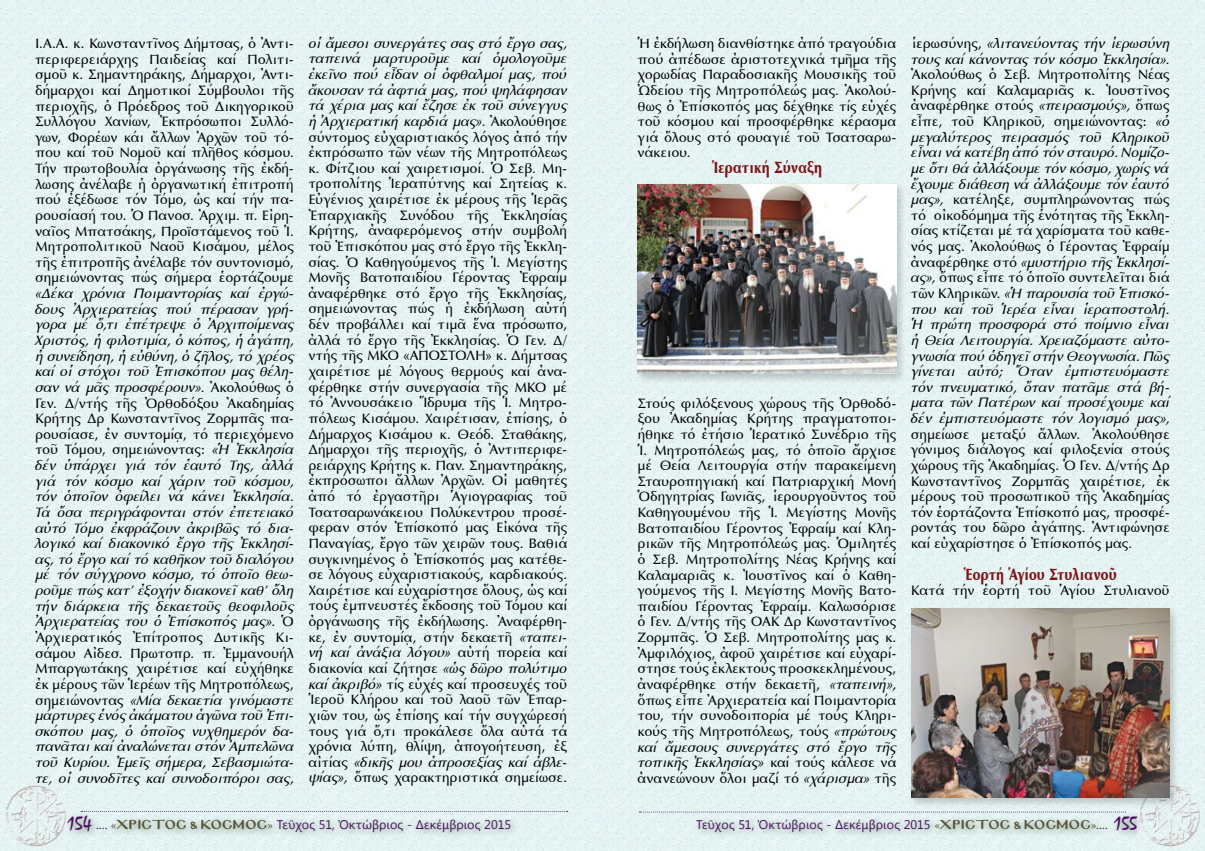
<style>
.page{position:relative;width:1205px;height:851px;background:#fff}
.page>*{position:absolute;margin:0;border:0;box-sizing:border-box;transform-origin:0 0}
.t1{font:16.5px "SK Optima Pol Uni W Bold";letter-spacing:.02em;color:#7f1416;scale:.83 1}
.t2{font:13.75px/15.6px "SK Optima Pol Uni W";letter-spacing:.025em;color:#000;text-align:justify}
.t3{font:13.75px/15.6px "SK Optima Pol Uni W Italic";letter-spacing:.01em;color:#000;text-align:justify}
.t4{font:12.5px "Segoe UI";letter-spacing:.01em;color:#4d0c62}
.s1{font-family:"SK Optima Pol Uni W"}
.s2{font-family:"SK Optima Pol Uni W Italic"}
.s3{font-family:"Mistral";font-size:20px}
.s4{font-family:"Minion Pro"}
.s5{font-family:"Minion Pro";color:#585134}
.s6{font-family:"Mg Byzantine UC Pol Normal";font-size:11.25px;color:#585134}
</style>
<div class="page">
<div style="left:0;top:0;width:1205px;height:850px;background:#e5f3f3"></div>
<div style="left:634px;top:182px;width:272px;height:202px;background:#000;opacity:.2"></div>
<img style="left:638px;top:185px;width:258px;height:188px">
<div style="left:908px;top:605px;width:272px;height:203px;background:#000;opacity:.2"></div>
<img style="left:911px;top:609px;width:258px;height:188px">
<p class="t2" style="left:35px;top:36px;width:260px">Ι.Α.Α. κ. Κωνσταντῖνος Δήμτσας, ὁ Ἀντι&shy;περιφερειάρχης Παιδείας καί Πολιτι&shy;σμοῦ κ. Σημαντηράκης, Δήμαρχοι, Ἀντι&shy;δήμαρχοι καί Δημοτικοί Σύμβουλοι τῆς περιοχῆς, ὁ Πρόεδρος τοῦ Δικηγορικοῦ Συλλόγου Χανίων, Ἐκπρόσωποι Συλλό&shy;γων, Φορέων κάι ἄλλων Ἀρχῶν τοῦ τό&shy;που καί τοῦ Νομοῦ καί πλῆθος κόσμου.<br>Τήν πρωτοβουλία ὀργάνωσης τῆς ἐκδή&shy;λωσης ἀνέλαβε ἡ ὀργανωτική ἐπιτροπή πού ἐξέδωσε τόν Τόμο, ὡς καί τήν πα&shy;ρουσίασή του. Ὁ Πανοσ. Ἀρχιμ. π. Εἰρη&shy;ναῖος Μπατσάκης, Προϊστάμενος τοῦ Ἱ.<br>Μητροπολιτικοῦ Ναοῦ Κισάμου, μέλος τῆς ἐπιτροπῆς ἀνέλαβε τόν συντονισμό, σημειώνοντας πώς σήμερα ἑορτάζουμε</p>
<p class="t3" style="left:35px;top:286px;width:260px">«Δέκα χρόνια Ποιμαντορίας καί ἐργώ&shy;δους Ἀρχιερατείας πού πέρασαν γρή&shy;γορα μέ ὅ,τι ἐπέτρεψε ὁ Ἀρχιποίμενας Χριστός, ἡ φιλοτιμία, ὁ κόπος, ἡ ἀγάπη, ἡ συνείδηση, ἡ εὐθύνη, ὁ ζῆλος, τό χρέος καί οἱ στόχοι τοῦ Ἐπισκόπου μας θέλη&shy;σαν νά μᾶς προσφέρουν». <span class="s1">Ἀκολούθως ὁ</span></p>
<p class="t2" style="left:35px;top:395px;width:260px">Γεν. Δ/ντής τῆς Ὀρθοδόξου Ἀκαδημίας Κρήτης Δρ Κωνσταντῖνος Ζορμπᾶς πα&shy;ρουσίασε, ἐν συντομίᾳ, τό περιεχόμενο τοῦ Τόμου, σημειώνοντας: <span class="s2">«Ἡ Ἐκκλησία</span></p>
<p class="t3" style="left:35px;top:457px;width:260px">δέν ὑπάρχει γιά τόν ἑαυτό Της, ἀλλά γιά τόν κόσμο καί χάριν τοῦ κόσμου, τόν ὁποῖον ὀφείλει νά κάνει Ἐκκλησία.<br>Τά ὅσα περιγράφονται στόν ἐπετειακό αὐτό Τόμο ἐκφράζουν ἀκριβῶς τό δια&shy;λογικό καί διακονικό ἔργο τῆς Ἐκκλησί&shy;ας, τό ἔργο καί τό καθῆκον τοῦ διαλόγου μέ τόν σύγχρονο κόσμο, τό ὁποῖο θεω&shy;ροῦμε πώς κατ’ ἐξοχήν διακονεῖ καθ’ ὅλη τήν διάρκεια τῆς δεκαετοῦς θεοφιλοῦς Ἀρχιερατείας του ὁ Ἐπίσκοπός μας». <span class="s1">Ὁ</span></p>
<p class="t2" style="left:35px;top:629px;width:260px">Ἀρχιερατικός Ἐπίτροπος Δυτικῆς Κι&shy;σάμου Αἰδεσ. Πρωτοπρ. π. Ἐμμανουήλ Μπαργωτάκης χαιρέτισε καί εὐχήθηκε ἐκ μέρους τῶν Ἱερέων τῆς Μητροπόλεως,</p>
<p class="t3" style="left:35px;top:692px;width:260px"><span class="s1">σημειώνοντας</span> «Μία δεκαετία γινόμαστε μάρτυρες ἑνός ἀκάματου ἀγῶνα τοῦ Ἐπι&shy;σκόπου μας, ὁ ὁποῖος νυχθημερόν δα&shy;πανᾶται καί ἀναλώνεται στόν Ἀμπελῶνα τοῦ Κυρίου. Ἐμεῖς σήμερα, Σεβασμιώτα&shy;τε, οἱ συνοδῖτες καί συνοδοιπόροι σας,</p>
<p class="t3" style="left:309px;top:35px;width:260px">οἱ ἄμεσοι συνεργάτες σας στό ἔργο σας, ταπεινά μαρτυροῦμε καί ὁμολογοῦμε ἐκεῖνο πού εἶδαν οἱ ὀφθαλμοί μας, πού ἄκουσαν τά ἀφτιά μας, πού ψηλάφησαν τά χέρια μας καί ἔζησε ἐκ τοῦ σύνεγγυς ἡ Ἀρχιερατική καρδιά μας». <span class="s1">Ἀκολούθησε</span></p>
<p class="t2" style="left:309px;top:129px;width:260px">σύντομος εὐχαριστιακός λόγος ἀπό τήν ἐκπρόσωπο τῶν νέων τῆς Μητροπόλεως κ. Φίτζιου καί χαιρετισμοί. Ὁ Σεβ. Μη&shy;τροπολίτης Ἱεραπύτνης καί Σητείας κ.<br>Εὐγένιος χαιρέτισε ἐκ μέρους τῆς Ἱερᾶς Ἐπαρχιακῆς Συνόδου τῆς Ἐκκλησίας Κρήτης, ἀναφερόμενος στήν συμβολή τοῦ Ἐπισκόπου μας στό ἔργο τῆς Ἐκκλη&shy;σίας. Ὁ Καθηγούμενος τῆς Ἱ. Μεγίστης Μονῆς Βατοπαιδίου Γέροντας Ἐφραίμ ἀναφέρθηκε στό ἔργο τῆς Ἐκκλησίας, σημειώνοντας πώς ἡ ἐκδήλωση αὐτή δέν προβάλλει καί τιμᾶ ἕνα πρόσωπο, ἀλλά τό ἔργο τῆς Ἐκκλησίας. Ὁ Γεν. Δ/ ντής τῆς ΜΚΟ «ΑΠΟΣΤΟΛΗ» κ. Δήμτσας χαιρέτισε μέ λόγους θερμούς καί ἀνα&shy;φέρθηκε στήν συνεργασία τῆς ΜΚΟ μέ τό Ἀννουσάκειο Ἵδρυμα τῆς Ἱ. Μητρο&shy;πόλεως Κισάμου. Χαιρέτισαν, ἐπίσης, ὁ Δήμαρχος Κισάμου κ. Θεόδ. Σταθάκης, Δήμαρχοι τῆς περιοχῆς, ὁ Ἀντιπεριφε&shy;ρειάρχης Κρήτης κ. Παν. Σημαντηράκης, ἐκπρόσωποι ἄλλων Ἀρχῶν. Οἱ μαθητές ἀπό τό ἐργαστῆρι Ἁγιογραφίας τοῦ Τσατσαρωνάκειου Πολύκεντρου προσέ&shy;φεραν στόν Ἐπίσκοπό μας Εἰκόνα τῆς Παναγίας, ἔργο τῶν χειρῶν τους. Βαθιά συγκινημένος ὁ Ἐπίσκοπός μας κατέθε&shy;σε λόγους εὐχαριστιακούς, καρδιακούς.<br>Χαιρέτισε καί εὐχαρίστησε ὅλους, ὡς καί τούς ἐμπνευστές ἔκδοσης τοῦ Τόμου καί ὀργάνωσης τῆς ἐκδήλωσης. Ἀναφέρθη&shy;κε, ἐν συντομίᾳ, στήν δεκαετῆ <span class="s2">«ταπει-</span></p>
<p class="t3" style="left:309px;top:645px;width:260px">νή καί ἀνάξια λόγου» <span class="s1">αὐτή πορεία καί</span></p>
<p class="t2" style="left:309px;top:660px;width:260px">διακονία καί ζήτησε <span class="s2">«ὡς δῶρο πολύτιμο καί ἀκριβό»</span> τίς εὐχές καί προσευχές τοῦ Ἱεροῦ Κλήρου καί τοῦ λαοῦ τῶν Ἐπαρ&shy;χιῶν του, ὡς ἐπίσης καί τήν συγχώρεσή τους γιά ὅ,τι προκάλεσε ὅλα αὐτά τά χρόνια λύπη, θλίψη, ἀπογοήτευση, ἐξ</p>
<p class="t3" style="left:309px;top:754px;width:260px"><span class="s1">αἰτίας</span> «δικῆς μου ἀπροσεξίας καί ἀβλε-</p>
<p class="t2" style="left:309px;top:770px;width:260px"><span class="s2">ψίας»,</span> ὅπως χαρακτηριστικά σημείωσε.</p>
<p class="t2" style="left:638px;top:36px;width:260px">Ἡ ἐκδήλωση διανθίστηκε ἀπό τραγούδια πού ἀπέδωσε ἀριστοτεχνικά τμῆμα τῆς χορωδίας Παραδοσιακῆς Μουσικῆς τοῦ Ὠδείου τῆς Μητροπόλεώς μας. Ἀκολού&shy;θως ὁ Ἐπίσκοπός μας δέχθηκε τίς εὐχές τοῦ κόσμου καί προσφέρθηκε κέρασμα γιά ὅλους στό φουαγιέ τοῦ Τσατσαρω&shy;νάκειου.</p>
<p class="t1" style="left:712px;top:157px;width:134px">Ἱερατική Σύναξη</p>
<p class="t2" style="left:638px;top:395px;width:260px">Στούς φιλόξενους χώρους τῆς Ὀρθοδό&shy;ξου Ἀκαδημίας Κρήτης πραγματοποι&shy;ήθηκε τό ἐτήσιο Ἱερατικό Συνέδριο τῆς Ἱ. Μητροπόλεώς μας, τό ὁποῖο ἄρχισε μέ Θεία Λειτουργία στήν παρακείμενη Σταυροπηγιακή καί Πατριαρχική Μονή Ὁδηγητρίας Γωνιᾶς, ἱερουργοῦντος τοῦ Καθηγουμένου τῆς Ἱ. Μεγίστης Μονῆς Βατοπαιδίου Γέροντος Ἐφραίμ καί Κλη&shy;ρικῶν τῆς Μητροπόλεώς μας. Ὁμιλητές ὁ Σεβ. Μητροπολίτης Νέας Κρήνης καί Καλαμαριᾶς κ. Ἰουστῖνος καί ὁ Καθη&shy;γούμενος τῆς Ι. Μεγίστης Μονῆς Βατο&shy;παιδίου Γέροντας Ἐφραίμ. Καλωσόρισε ὁ Γεν. Δ/ντής τῆς ΟΑΚ Δρ Κωνσταντῖνος Ζορμπᾶς. Ὁ Σεβ. Μητροπολίτης μας κ.<br>Ἀμφιλόχιος, ἀφοῦ χαιρέτισε καί εὐχαρί&shy;στησε τούς ἐκλεκτούς προσκεκλημένους, ἀναφέρθηκε στήν δεκαετῆ, <span class="s2">«ταπεινή», </span>ὅπως εἶπε Ἀρχιερατεία καί Ποιμαντορία του, τήν συνοδοιπορία μέ τούς Κληρι&shy;κούς τῆς Μητροπόλεως, τούς <span class="s2">«πρώτους</span></p>
<p class="t3" style="left:638px;top:739px;width:260px">καί ἄμεσους συνεργάτες στό ἔργο τῆς τοπικῆς Ἐκκλησίας» <span class="s1">καί τούς κάλεσε νά</span></p>
<p class="t2" style="left:638px;top:770px;width:260px">ἀνανεώνουν ὅλοι μαζί τό <span class="s2">«χάρισμα»</span> τῆς</p>
<p class="t3" style="left:911px;top:36px;width:260px"><span class="s1">ἱερωσύνης,</span> «λιτανεύοντας τήν ἱερωσύνη τους καί κάνοντας τόν κόσμο Ἐκκλησία».</p>
<p class="t2" style="left:911px;top:67px;width:260px">Ἀκολούθως ὁ Σεβ. Μητροπολίτης Νέας Κρήνης καί Καλαμαριᾶς κ. Ἰουστῖνος ἀναφέρθηκε στούς <span class="s2">«πειρασμούς»,</span> ὅπως εἶπε, τοῦ Κληρικοῦ, σημειώνοντας: <span class="s2">«ὁ</span></p>
<p class="t3" style="left:911px;top:129px;width:260px">μεγαλύτερος πειρασμός τοῦ Κληρικοῦ εἶναι νά κατέβη ἀπό τόν σταυρό. Νομίζο&shy;με ὅτι θά ἀλλάξουμε τόν κόσμο, χωρίς νά ἔχουμε διάθεση νά ἀλλάξουμε τόν ἑαυτό</p>
<p class="t2" style="left:911px;top:192px;width:260px"><span class="s2">μας»,</span> κατέληξε, συμπληρώνοντας πώς τό οἰκοδόμημα τῆς ἑνότητας τῆς Ἐκκλη&shy;σίας κτίζεται μέ τά χαρίσματα τοῦ καθε&shy;νός μας. Ἀκολούθως ὁ Γέροντας Ἐφραίμ</p>
<p class="t3" style="left:911px;top:254px;width:260px"><span class="s1">ἀναφέρθηκε στό</span> «μυστήριο τῆς Ἐκκλησί-</p>
<p class="t2" style="left:911px;top:270px;width:260px"><span class="s2">ας»,</span> ὅπως εἶπε τό ὁποῖο συντελεῖται διά</p>
<p class="t3" style="left:911px;top:286px;width:260px"><span class="s1">τῶν Κληρικῶν.</span> «Ἡ παρουσία τοῦ Ἐπισκό&shy;που καί τοῦ Ἱερέα εἶναι ἱεραποστολή.<br>Ἡ πρώτη προσφορά στό ποίμνιο εἶναι ἡ Θεία Λειτουργία. Χρειαζόμαστε αὐτο&shy;γνωσία πού ὁδηγεῖ στήν Θεογνωσία. Πῶς γίνεται αὐτό; Ὅταν ἐμπιστευόμαστε τόν πνευματικό, ὅταν πατᾶμε στά βή&shy;ματα τῶν Πατέρων καί προσέχουμε καί δέν ἐμπιστευόμαστε τόν λογισμό μας»,</p>
<p class="t2" style="left:911px;top:426px;width:260px">σημείωσε μεταξύ ἄλλων. Ἀκολούθησε γόνιμος διάλογος καί φιλοξενία στούς χώρους τῆς Ἀκαδημίας. Ὁ Γεν. Δ/ντής Δρ Κωνσταντῖνος Ζορμπᾶς χαιρέτισε, ἐκ μέρους τοῦ προσωπικοῦ τῆς Ἀκαδημίας τόν ἑορτάζοντα Ἐπίσκοπό μας, προσφέ&shy;ροντάς του δῶρο ἀγάπης. Ἀντιφώνησε καί εὐχαρίστησε ὁ Ἐπίσκοπός μας.</p>
<p class="t1" style="left:964px;top:564px;width:186px">Ἑορτή Ἁγίου Στυλιανοῦ</p>
<p class="t2" style="left:911px;top:583px;width:260px">Κατά τήν ἑορτή τοῦ Ἁγίου Στυλιανοῦ</p>
<p class="t4" style="left:67px;top:815px;width:445px"><span class="s3">154</span> <span class="s4">....</span> <span class="s5">«</span><span class="s6">ΧΡΙΣΤΟΣ &amp; ΚΟΣΜΟΣ</span><span class="s5">»</span> Τεῦχος 51, Ὀκτώβριος - Δεκέμβριος 2015</p>
<p class="t4" style="left:696px;top:815px;width:443px">Τεῦχος 51, Ὀκτώβριος - Δεκέμβριος 2015 <span class="s5">«</span><span class="s6">ΧΡΙΣΤΟΣ &amp; ΚΟΣΜΟΣ</span><span class="s5">»</span><span class="s4">....</span> <span class="s3">155</span></p>
</div>
